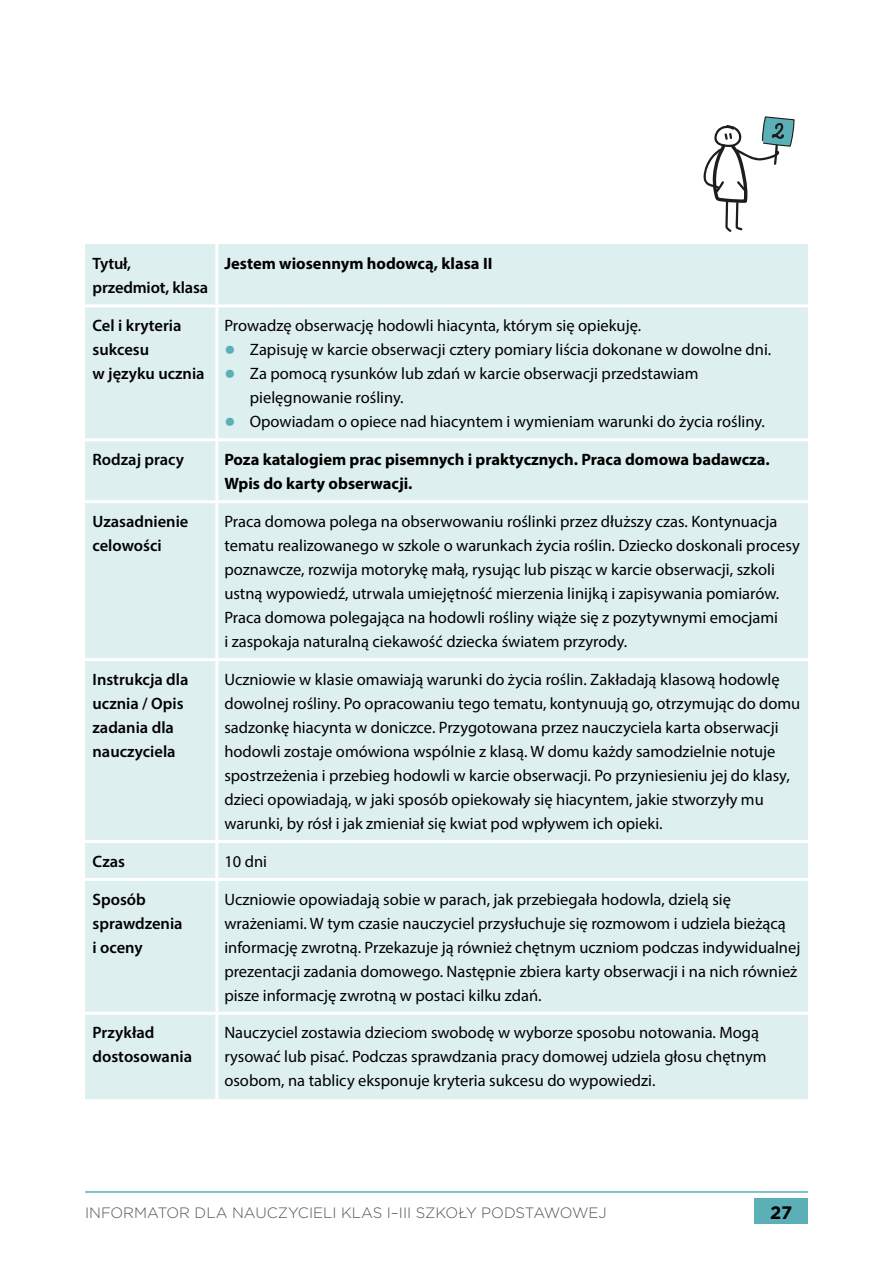
<style>
.page{position:relative;width:893px;height:1263px;background:#fff}
.page>*{position:absolute;margin:0;border:0;box-sizing:border-box;transform-origin:0 0}
.t1{font:700 18px "Gotham";color:#000}
.TEXT_PODSTAWOWY{font:16.5px/24px "Myriad Pro";color:#000}
.TEXT_PODSTAWOWY-2{font:600 16.5px/24px "Myriad Pro";color:#000}
.TEXT_PODSTAWOWY-3{font:700 16.5px/24px "Myriad Pro";color:#000}
.t2{font:300 15px "Gotham";color:#555454}
.s1{font-size:39px;color:#5bafb6}
</style>
<div class="page">
<div style="left:754px;top:1199px;width:54px;height:25px;background:#5bafb6"></div>
<hr style="left:85px;top:1191px;width:723px;height:2px;background:#5bafb6">
<svg style="left:703px;top:116px;width:92px;height:116px"></svg>
<div style="left:85px;top:244px;width:723px;height:855px;background:#deeff0"></div>
<hr style="left:215px;top:244px;width:3px;height:60px;background:#fff">
<hr style="left:85px;top:304px;width:132px;height:3px;background:#fff">
<hr style="left:217px;top:304px;width:591px;height:3px;background:#fff">
<hr style="left:215px;top:307px;width:3px;height:131px;background:#fff">
<hr style="left:85px;top:438px;width:132px;height:3px;background:#fff">
<hr style="left:217px;top:438px;width:591px;height:3px;background:#fff">
<hr style="left:215px;top:441px;width:3px;height:59px;background:#fff">
<hr style="left:85px;top:500px;width:132px;height:3px;background:#fff">
<hr style="left:217px;top:500px;width:591px;height:3px;background:#fff">
<hr style="left:215px;top:503px;width:3px;height:155px;background:#fff">
<hr style="left:85px;top:658px;width:132px;height:3px;background:#fff">
<hr style="left:217px;top:658px;width:591px;height:3px;background:#fff">
<hr style="left:215px;top:661px;width:3px;height:179px;background:#fff">
<hr style="left:85px;top:840px;width:132px;height:3px;background:#fff">
<hr style="left:217px;top:840px;width:591px;height:3px;background:#fff">
<hr style="left:215px;top:843px;width:3px;height:35px;background:#fff">
<hr style="left:85px;top:878px;width:132px;height:3px;background:#fff">
<hr style="left:217px;top:878px;width:591px;height:3px;background:#fff">
<hr style="left:215px;top:881px;width:3px;height:131px;background:#fff">
<hr style="left:85px;top:1012px;width:132px;height:3px;background:#fff">
<hr style="left:217px;top:1012px;width:591px;height:3px;background:#fff">
<hr style="left:215px;top:1015px;width:3px;height:84px;background:#fff">
<p class="TEXT_PODSTAWOWY-2" style="left:93px;top:251px;width:117px">Tytuł, przedmiot, klasa</p>
<p class="TEXT_PODSTAWOWY-3" style="left:224px;top:251px;width:270px">Jestem wiosennym hodowcą, klasa II</p>
<p class="TEXT_PODSTAWOWY-2" style="left:93px;top:313px;width:114px">Cel i kryteria sukcesu<br>w języku ucznia</p>
<p class="TEXT_PODSTAWOWY" style="left:224px;top:313px;width:418px">Prowadzę obserwację hodowli hiacynta, którym się opiekuję.</p>
<p class="TEXT_PODSTAWOWY" style="left:224px;top:337px;width:548px"><span class="s1">•</span> Zapisuję w karcie obserwacji cztery pomiary liścia dokonane w dowolne dni.</p>
<p class="TEXT_PODSTAWOWY" style="left:250px;top:361px;width:450px;text-indent:-26px"><span class="s1">•</span> Za pomocą rysunków lub zdań w karcie obserwacji przedstawiam pielęgnowanie rośliny.</p>
<p class="TEXT_PODSTAWOWY" style="left:224px;top:409px;width:542px"><span class="s1">•</span> Opowiadam o opiece nad hiacyntem i wymieniam warunki do życia rośliny.</p>
<p class="TEXT_PODSTAWOWY-2" style="left:93px;top:447px;width:93px">Rodzaj pracy</p>
<p class="TEXT_PODSTAWOWY-3" style="left:224px;top:447px;width:547px">Poza katalogiem prac pisemnych i praktycznych. Praca domowa badawcza.<br>Wpis do karty obserwacji.</p>
<p class="TEXT_PODSTAWOWY-2" style="left:93px;top:509px;width:97px">Uzasadnienie celowości</p>
<p class="TEXT_PODSTAWOWY" style="left:224px;top:509px;width:577px">Praca domowa polega na obserwowaniu roślinki przez dłuższy czas. Kontynuacja tematu realizowanego w szkole o warunkach życia roślin. Dziecko doskonali procesy poznawcze, rozwija motorykę małą, rysując lub pisząc w karcie obserwacji, szkoli ustną wypowiedź, utrwala umiejętność mierzenia linijką i zapisywania pomiarów.<br>Praca domowa polegająca na hodowli rośliny wiąże się z pozytywnymi emocjami<br>i zaspokaja naturalną ciekawość dziecka światem przyrody.</p>
<p class="TEXT_PODSTAWOWY-2" style="left:93px;top:667px;width:97px">Instrukcja dla ucznia / Opis zadania dla nauczyciela</p>
<p class="TEXT_PODSTAWOWY" style="left:224px;top:667px;width:577px">Uczniowie w klasie omawiają warunki do życia roślin. Zakładają klasową hodowlę dowolnej rośliny. Po opracowaniu tego tematu, kontynuują go, otrzymując do domu sadzonkę hiacynta w doniczce. Przygotowana przez nauczyciela karta obserwacji hodowli zostaje omówiona wspólnie z klasą. W domu każdy samodzielnie notuje spostrzeżenia i przebieg hodowli w karcie obserwacji. Po przyniesieniu jej do klasy, dzieci opowiadają, w jaki sposób opiekowały się hiacyntem, jakie stworzyły mu warunki, by rósł i jak zmieniał się kwiat pod wpływem ich opieki.</p>
<p class="TEXT_PODSTAWOWY-2" style="left:93px;top:849px;width:34px">Czas</p>
<p class="TEXT_PODSTAWOWY" style="left:224px;top:849px;width:44px">10 dni</p>
<p class="TEXT_PODSTAWOWY-2" style="left:93px;top:886px;width:92px">Sposób sprawdzenia i oceny</p>
<p class="TEXT_PODSTAWOWY" style="left:224px;top:887px;width:577px">Uczniowie opowiadają sobie w parach, jak przebiegała hodowla, dzielą się wrażeniami. W tym czasie nauczyciel przysłuchuje się rozmowom i udziela bieżącą informację zwrotną. Przekazuje ją również chętnym uczniom podczas indywidualnej prezentacji zadania domowego. Następnie zbiera karty obserwacji i na nich również pisze informację zwrotną w postaci kilku zdań.</p>
<p class="TEXT_PODSTAWOWY-2" style="left:93px;top:1020px;width:101px">Przykład dostosowania</p>
<p class="TEXT_PODSTAWOWY" style="left:224px;top:1021px;width:544px">Nauczyciel zostawia dzieciom swobodę w wyborze sposobu notowania. Mogą rysować lub pisać. Podczas sprawdzania pracy domowej udziela głosu chętnym osobom, na tablicy eksponuje kryteria sukcesu do wypowiedzi.</p>
<p class="t2" style="left:85px;top:1203px;width:523px">INFORMATOR DLA NAUCZYCIELI KLAS I–III SZKOŁY PODSTAWOWEJ</p>
<p class="t1" style="left:770px;top:1200px;width:24px">27</p>
</div>
